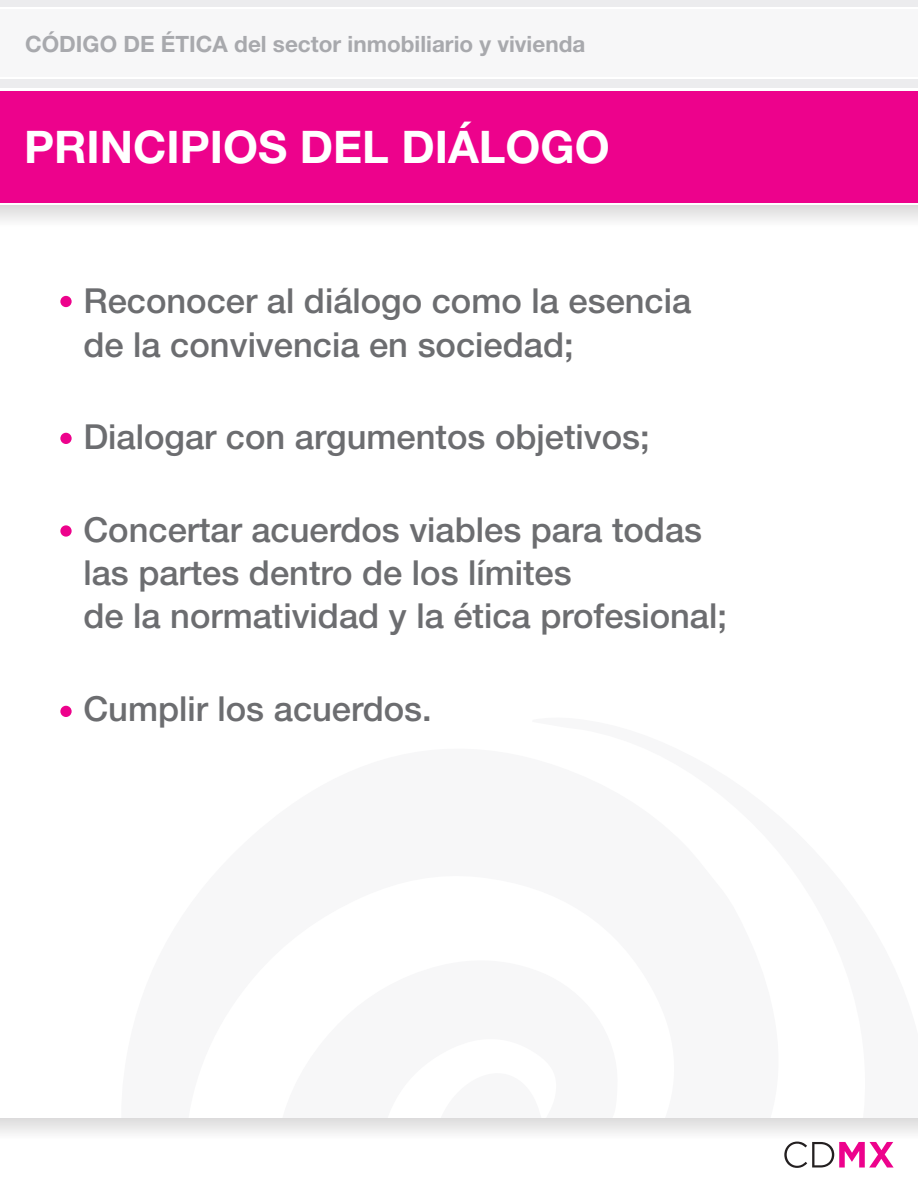
<style>
.page{position:relative;width:918px;height:1188px;background:#fff}
.page>*{position:absolute;margin:0;border:0;box-sizing:border-box;transform-origin:0 0}
.t1{font:700 45px "Helvetica Neue LT Std";color:#fff}
.t2{font:500 34.5px/43.2px "Helvetica Neue LT Std";color:#6c6d70}
.t3{font:700 22.5px "Helvetica Neue LT Std";color:#a8a9ad}
</style>
<div class="page">
<div style="left:0;top:91px;width:918px;height:111px;background:#ed028c"></div>
<div style="left:0;top:0;width:917px;height:7px;background:#ececee"></div>
<div style="left:0;top:79px;width:917px;height:9px;background:#ececee"></div>
<div style="left:0;top:9px;width:917px;height:68px;background:#f7f7f8"></div>
<div style="left:60px;top:296px;width:12px;height:11px;background:#ed028c;border-radius:50%"></div>
<div style="left:60px;top:433px;width:12px;height:11px;background:#ed028c;border-radius:50%"></div>
<svg style="left:60px;top:525px;width:12px;height:12px"></svg>
<div style="left:60px;top:706px;width:12px;height:11px;background:#ed028c;border-radius:50%"></div>
<div style="left:0;top:206px;width:918px;height:60px;background:linear-gradient(to bottom,#ececec,#fff)"></div>
<div style="left:0;top:1118px;width:918px;height:60px;background:linear-gradient(to bottom,#ebebeb,#fff)"></div>
<svg style="left:784px;top:1142px;width:110px;height:26px"></svg>
<p class="t3" style="left:25px;top:30px;width:562px">CÓDIGO DE ÉTICA del sector inmobiliario y vivienda</p>
<h1 class="t1" style="left:24px;top:119px;width:587px">PRINCIPIOS DEL DIÁLOGO</h1>
<p class="t2" style="left:83px;top:279px;width:609px">Reconocer al diálogo como la esencia de la convivencia en sociedad;</p>
<p class="t2" style="left:83px;top:415px;width:568px">Dialogar con argumentos objetivos;</p>
<p class="t2" style="left:83px;top:508px;width:645px">Concertar acuerdos viables para todas las partes dentro de los límites<br>de la normatividad y la ética profesional;</p>
<p class="t2" style="left:83px;top:687px;width:350px">Cumplir los acuerdos.</p>
</div>
